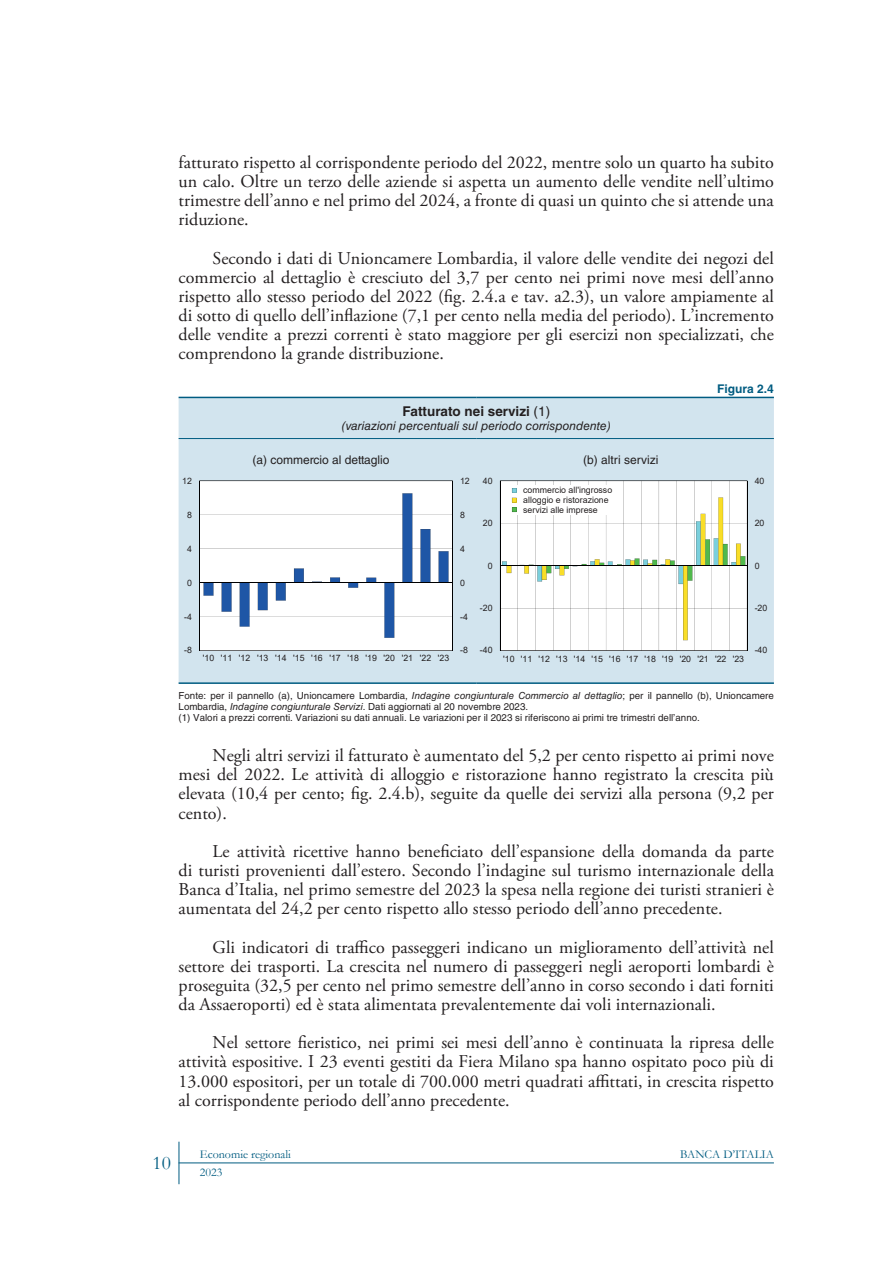
<style>
.page{position:relative;width:893px;height:1263px;background:#fff}
.page>*{position:absolute;margin:0;border:0;box-sizing:border-box;transform-origin:0 0}
.t1{font:19.5px "Garamond";color:#005c81}
.ER-TESTO_Paragrafo{font:18px/19.2px "Adobe Garamond Pro";color:#231f20;text-align:justify}
.ER-FIGURA_Titolo{font:700 13.5px "Helvetica LT Std";color:#231f20}
.ER-FIGURA_Sottotitol{font:italic 12px "Helvetica LT Std";color:#231f20}
.ER-FIGURA_Testatina{font:12px "Helvetica LT Std";color:#231f20}
.t2{font:12px "Garamond";color:#005c81}
.ER-FIGURA_Numero{font:700 12px "Helvetica LT Std";color:#005c81}
.ER-FIGURA_Nota{font:9.75px/11.2px "Helvetica LT Std";color:#231f20}
.t3{font:8.7px/9.8px "Arial";color:#231f20}
.s1{font-weight:400}
.s2{font-style:italic}
</style>
<div class="page">
<hr style="left:179px;top:1162px;width:595px;height:1px;background:#005c81">
<hr style="left:179px;top:1142px;width:1px;height:42px;background:#005c81">
<div style="left:179px;top:398px;width:595px;height:284px;background:#d2e4ee"></div>
<hr style="left:179px;top:397px;width:297px;height:1px;background:#005c81">
<hr style="left:476px;top:397px;width:298px;height:1px;background:#005c81">
<hr style="left:179px;top:682px;width:297px;height:2px;background:#005c81">
<hr style="left:476px;top:682px;width:298px;height:2px;background:#005c81">
<hr style="left:179px;top:438px;width:297px;height:1px;background:#005c81">
<hr style="left:476px;top:438px;width:298px;height:1px;background:#005c81">
<hr style="left:199px;top:651px;width:254px;height:1px;background:#000001">
<svg style="left:200px;top:481px;width:252px;height:170px"></svg>
<hr style="left:452px;top:481px;width:1px;height:170px;background:#000001">
<hr style="left:199px;top:481px;width:1px;height:170px;background:#000001">
<hr style="left:199px;top:582px;width:254px;height:1px;background:#000001">
<hr style="left:500px;top:651px;width:247px;height:1px;background:#000001">
<hr style="left:747px;top:481px;width:1px;height:170px;background:#000001">
<svg style="left:500px;top:481px;width:247px;height:170px"></svg>
<p class="ER-TESTO_Paragrafo" style="left:179px;top:153px;width:597px">fatturato rispetto al corrispondente periodo del 2022, mentre solo un quarto ha subito un calo. Oltre un terzo delle aziende si aspetta un aumento delle vendite nell’ultimo trimestre dell’anno e nel primo del 2024, a fronte di quasi un quinto che si attende una riduzione.</p>
<p class="ER-TESTO_Paragrafo" style="left:179px;top:249px;width:597px;text-indent:34px">Secondo i dati di Unioncamere Lombardia, il valore delle vendite dei negozi del commercio al dettaglio è cresciuto del 3,7 per cento nei primi nove mesi dell’anno rispetto allo stesso periodo del 2022 (fig. 2.4.a e tav. a2.3), un valore ampiamente al di sotto di quello dell’inflazione (7,1 per cento nella media del periodo). L’incremento delle vendite a prezzi correnti è stato maggiore per gli esercizi non specializzati, che comprendono la grande distribuzione.</p>
<h3 class="ER-FIGURA_Numero" style="left:717px;top:382px;width:58px">Figura 2.4</h3>
<h3 class="ER-FIGURA_Titolo" style="left:402px;top:403px;width:149px">Fatturato nei servizi <span class="s1">(1)</span></h3>
<p class="ER-FIGURA_Sottotitol" style="left:342px;top:419px;width:270px">(variazioni percentuali sul periodo corrispondente)</p>
<p class="ER-FIGURA_Testatina" style="left:252px;top:453px;width:139px">(a) commercio al dettaglio</p>
<p class="ER-FIGURA_Testatina" style="left:583px;top:453px;width:77px">(b) altri servizi</p>
<p class="t3" style="left:182px;top:476px;width:11px">12</p>
<p class="t3" style="left:460px;top:476px;width:11px">12</p>
<p class="t3" style="left:483px;top:476px;width:11px">40</p>
<p class="t3" style="left:755px;top:476px;width:11px">40</p>
<p class="t3" style="left:187px;top:510px;width:6px">8</p>
<p class="t3" style="left:460px;top:510px;width:6px">8</p>
<p class="t3" style="left:523px;top:485px;width:90px">commercio all'ingrosso alloggio e ristorazione servizi alle imprese</p>
<p class="t3" style="left:483px;top:518px;width:11px">20</p>
<p class="t3" style="left:755px;top:518px;width:11px">20</p>
<p class="t3" style="left:187px;top:543px;width:6px">4</p>
<p class="t3" style="left:460px;top:543px;width:6px">4</p>
<p class="t3" style="left:488px;top:561px;width:6px">0</p>
<p class="t3" style="left:755px;top:561px;width:6px">0</p>
<p class="t3" style="left:187px;top:577px;width:6px">0</p>
<p class="t3" style="left:460px;top:577px;width:6px">0</p>
<p class="t3" style="left:480px;top:603px;width:14px">-20</p>
<p class="t3" style="left:755px;top:603px;width:14px">-20</p>
<p class="t3" style="left:184px;top:611px;width:9px">-4</p>
<p class="t3" style="left:460px;top:611px;width:9px">-4</p>
<p class="t3" style="left:184px;top:645px;width:9px">-8</p>
<p class="t3" style="left:203px;top:653px;width:248px">'10 '11 '12 '13 '14 '15 '16 '17 '18 '19 '20 '21 '22 '23</p>
<p class="t3" style="left:460px;top:645px;width:9px">-8</p>
<p class="t3" style="left:480px;top:645px;width:14px">-40</p>
<p class="t3" style="left:503px;top:653px;width:242px">'10 '11 '12 '13 '14 '15 '16 '17 '18 '19 '20 '21 '22 '23</p>
<p class="t3" style="left:755px;top:645px;width:14px">-40</p>
<p class="ER-FIGURA_Nota" style="left:179px;top:690px;width:597px">Fonte: per il pannello (a), Unioncamere Lombardia, <span class="s2">Indagine congiunturale Commercio al dettaglio</span>; per il pannello (b), Unioncamere<br>Lombardia, <span class="s2">Indagine congiunturale Servizi</span>. Dati aggiornati al 20 novembre 2023.</p>
<p class="ER-FIGURA_Nota" style="left:179px;top:712px;width:523px">(1) Valori a prezzi correnti. Variazioni su dati annuali. Le variazioni per il 2023 si riferiscono ai primi tre trimestri dell’anno.</p>
<p class="ER-TESTO_Paragrafo" style="left:179px;top:746px;width:597px;text-indent:34px">Negli altri servizi il fatturato è aumentato del 5,2 per cento rispetto ai primi nove mesi del 2022. Le attività di alloggio e ristorazione hanno registrato la crescita più elevata (10,4 per cento; fig. 2.4.b), seguite da quelle dei servizi alla persona (9,2 per cento).</p>
<p class="ER-TESTO_Paragrafo" style="left:179px;top:842px;width:597px;text-indent:34px">Le attività ricettive hanno beneficiato dell’espansione della domanda da parte di turisti provenienti dall’estero. Secondo l’indagine sul turismo internazionale della Banca d’Italia, nel primo semestre del 2023 la spesa nella regione dei turisti stranieri è aumentata del 24,2 per cento rispetto allo stesso periodo dell’anno precedente.</p>
<p class="ER-TESTO_Paragrafo" style="left:179px;top:938px;width:597px;text-indent:34px">Gli indicatori di traffico passeggeri indicano un miglioramento dell’attività nel settore dei trasporti. La crescita nel numero di passeggeri negli aeroporti lombardi è proseguita (32,5 per cento nel primo semestre dell’anno in corso secondo i dati forniti da Assaeroporti) ed è stata alimentata prevalentemente dai voli internazionali.</p>
<p class="ER-TESTO_Paragrafo" style="left:179px;top:1033px;width:597px;text-indent:34px">Nel settore fieristico, nei primi sei mesi dell’anno è continuata la ripresa delle attività espositive. I 23 eventi gestiti da Fiera Milano spa hanno ospitato poco più di 13.000 espositori, per un totale di 700.000 metri quadrati affittati, in crescita rispetto al corrispondente periodo dell’anno precedente.</p>
<p class="t1" style="left:153px;top:1150px;width:20px">10</p>
<p class="t2" style="left:200px;top:1146px;width:92px">Economie regionali</p>
<p class="t2" style="left:680px;top:1146px;width:95px">BANCA D’ITALIA</p>
<p class="t2" style="left:200px;top:1164px;width:24px">2023</p>
</div>
